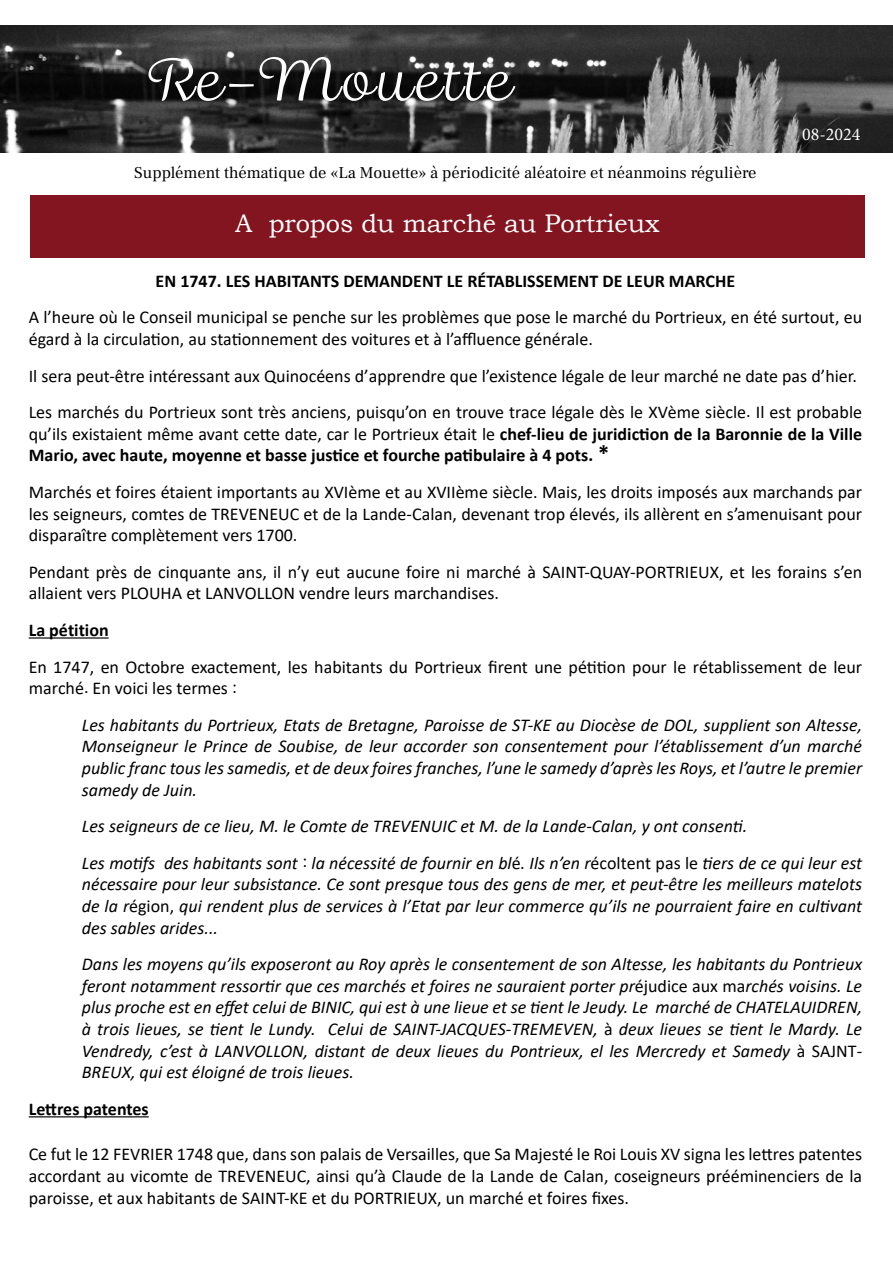
<style>
.page{position:relative;width:893px;height:1263px;background:#fff}
.page>*{position:absolute;margin:0;border:0;box-sizing:border-box;transform-origin:0 0}
.t1{font:55.5px "Madre Script";letter-spacing:.05em;color:#fff;scale:1.05 1}
.t2{font:25.5px "Bookman Old Style";color:#fff}
.t3{font:italic 18px/21.6px "Calibri";color:#000;text-align:justify}
.t4{font:18px/21.6px "Calibri";color:#000}
.t5{font:700 18px/21.6px "Calibri";color:#000}
.t6{font:18px "Minion Pro";color:#fff}
.t7{font:16.5px "Frank Ruhl Hofshi";color:#000}
.s1{font-weight:400}
.s2{font-size:22.5px}
.s3{font-style:normal}
</style>
<div class="page">
<div style="left:30px;top:196px;width:835px;height:62px;background:#831520"></div>
<img style="left:0;top:26px;width:893px;height:127px">
<hr style="left:29px;top:637px;width:80px;height:2px;background:#000">
<hr style="left:29px;top:1116px;width:120px;height:1px;background:#000">
<h1 class="t1" style="left:148px;top:49px;width:348px">Re-Mouette</h1>
<p class="t7" style="left:134px;top:162px;width:624px">Supplément thématique de «La Mouette» à périodicité aléatoire et néanmoins régulière</p>
<h2 class="t2" style="left:235px;top:209px;width:426px">A propos du marché au Portrieux</h2>
<p class="t6" style="left:802px;top:122px;width:60px">08-2024</p>
<p class="t5" style="left:156px;top:270px;width:581px">EN 1747. LES HABITANTS DEMANDENT LE RÉTABLISSEMENT DE LEUR MARCHE</p>
<p class="t4" style="left:29px;top:306px;width:835px">A l’heure où le Conseil municipal se penche sur les problèmes que pose le marché du Portrieux, en été surtout, eu égard à la circulation, au stationnement des voitures et à l’affluence générale.</p>
<p class="t4" style="left:29px;top:357px;width:835px;line-height:36.6px">Il sera peut-être intéressant aux Quinocéens d’apprendre que l’existence légale de leur marché ne date pas d’hier.<br>Les marchés du Portrieux sont très anciens, puisqu’on en trouve trace légale dès le XVème siècle. Il est probable</p>
<p class="t5" style="left:29px;top:423px;width:835px"><span class="s1">qu’ils existaient même avant cette date, car le Portrieux était le</span> chef-lieu de juridiction de la Baronnie de la Ville<br>Mario, avec haute, moyenne et basse justice et fourche patibulaire à 4 pots. <span class="s2">*</span></p>
<p class="t4" style="left:29px;top:481px;width:835px;text-align:justify">Marchés et foires étaient importants au XVIème et au XVIIème siècle. Mais, les droits imposés aux marchands par les seigneurs, comtes de TREVENEUC et de la Lande-Calan, devenant trop élevés, ils allèrent en s’amenuisant pour disparaître complètement vers 1700.</p>
<p class="t4" style="left:29px;top:560px;width:835px">Pendant près de cinquante ans, il n’y eut aucune foire ni marché à SAINT-QUAY-PORTRIEUX, et les forains s’en allaient vers PLOUHA et LANVOLLON vendre leurs marchandises.</p>
<p class="t5" style="left:29px;top:619px;width:81px">La pétition</p>
<p class="t4" style="left:29px;top:655px;width:835px">En 1747, en Octobre exactement, les habitants du Portrieux firent une pétition pour le rétablissement de leur marché. En voici les termes :</p>
<p class="t3" style="left:82px;top:713px;width:782px">Les habitants du Portrieux, Etats de Bretagne, Paroisse de ST-KE au Diocèse de DOL, supplient son Altesse, Monseigneur le Prince de Soubise, de leur accorder son consentement pour l’établissement d’un marché public franc tous les samedis, et de deux foires franches, l’une le samedy d’après les Roys, et l’autre le premier samedy de Juin.</p>
<p class="t3" style="left:82px;top:807px;width:782px;line-height:36.6px">Les seigneurs de ce lieu, M. le Comte de TREVENUIC et M. de la Lande-Calan, y ont consenti.<br>Les motifs des habitants sont <span class="s3">:</span> la nécessité de fournir en bl<span class="s3">é</span>. Ils n’en r<span class="s3">écoltent pas le</span> tiers de ce qui leur est</p>
<p class="t3" style="left:82px;top:873px;width:782px">nécessaire pour leur subsistance. Ce sont presque tous des gens de mer, et peut-être les meilleurs matelots de la r<span class="s3">égion,</span> qui rendent plus de services à l’Etat par leur commerce qu’ils ne pourraient faire en cultivant des sables arides...</p>
<p class="t3" style="left:82px;top:952px;width:782px">Dans les moyens qu’ils exposeront au Roy après le consentement de son Altesse, les habitants du Pontrieux feront notamment ressortir que ces marchés et foires ne sauraient porter pr<span class="s3">éjudice aux ma</span>rchés voisins. Le plus proche est en effet celui de BINIC, qui est à une lieue et se tient le Jeudy. Le marché de CHATELAUIDREN, à trois lieues, se tient le Lundy. Celui de SAINT-JACQUES-TREMEVEN, <span class="s3">à</span> deux lieues se tient le Mardy. Le Vendredy, c’est à LANVOLLON, distant de deux lieues du Pontrieux, el les Mercredy et Samedy <span class="s3">à SAJNT</span>-BREUX, qui est éloigné de trois lieues.</p>
<p class="t5" style="left:29px;top:1098px;width:122px">Lettres patentes</p>
<p class="t4" style="left:29px;top:1143px;width:835px;text-align:justify">Ce fut le 12 FEVRIER 1748 que, dans son palais de Versailles, que Sa Majesté le Roi Louis XV signa les lettres patentes accordant au vicomte de TREVENEUC, ainsi qu’à Claude de la Lande de Calan, coseigneurs prééminenciers de la paroisse, et aux habitants de SAINT-KE et du PORTRIEUX, un marché et foires fixes.</p>
</div>
